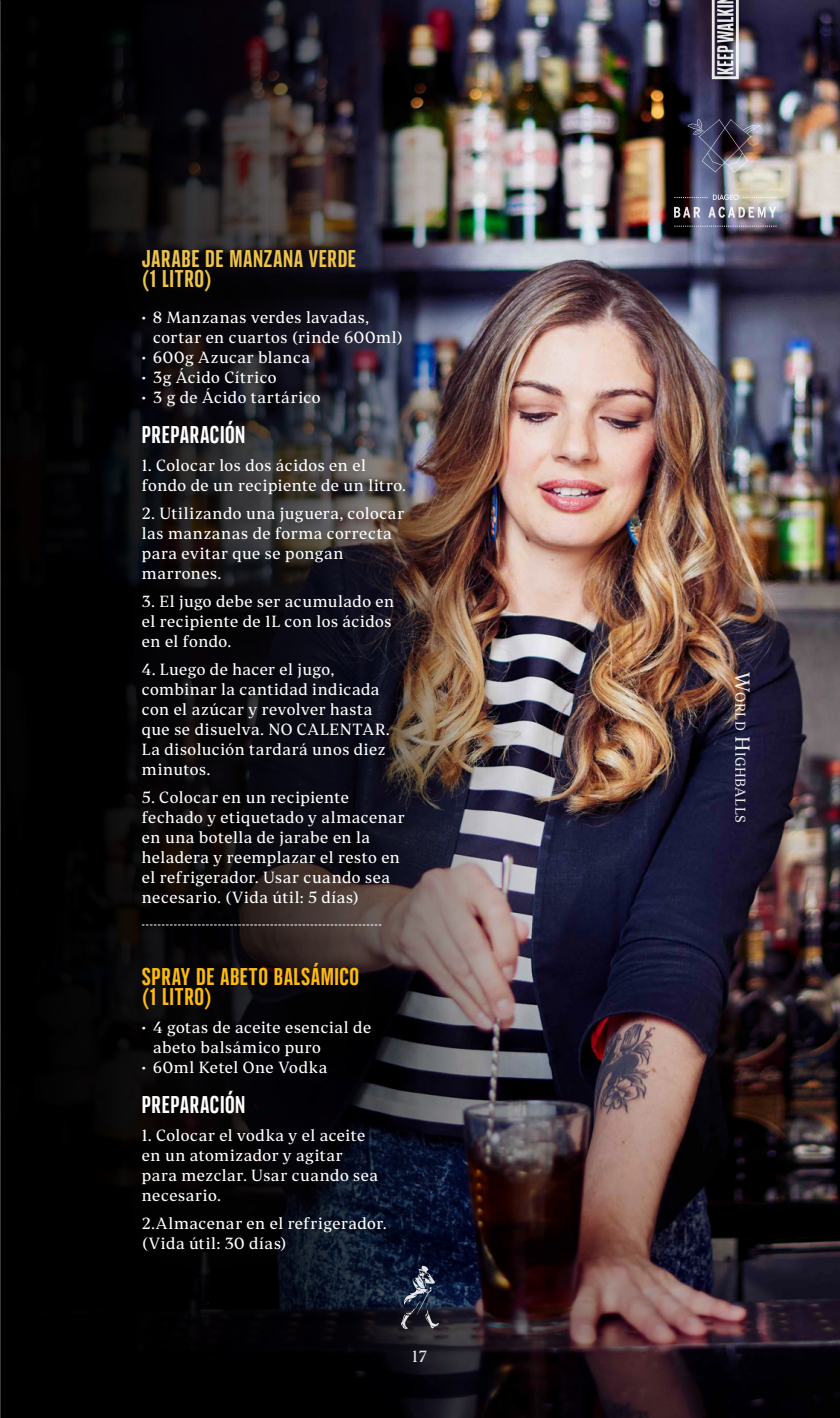
<style>
.page{position:relative;width:840px;height:1418px;background:#fff}
.page>*{position:absolute;margin:0;border:0;box-sizing:border-box;transform-origin:0 0}
.t1{font:24px "Johnnie Walker Headline";letter-spacing:.035em;color:#fcba12}
.t2{font:24px "Johnnie Walker Headline";letter-spacing:.025em;color:#edc44a}
.t3{font:24px "Johnnie Walker Headline";letter-spacing:.03em;color:#fff}
.t4{font:16px/20px "Johnnie Walker Serif";letter-spacing:.035em;color:#fff}
.t5{font:14px "Johnnie Walker Serif";letter-spacing:.05em;color:#fff}
.s1{font-size:20px}
</style>
<div class="page">
<img style="left:0;top:0;width:839px;height:1417px">
<div style="left:88px;top:193px;width:363px;height:1111px;background:#231f20;opacity:.75"></div>
<svg style="left:142px;top:924px;width:239px;height:1px"></svg>
<svg style="left:400px;top:1265px;width:38px;height:63px"></svg>
<img style="left:673px;top:0;width:103px;height:227px">
<p class="t2" style="left:142px;top:244px;width:21px">JARAB</p>
<p class="t2" style="left:191px;top:244px;width:63px">E DE MANZANA</p>
<p class="t2" style="left:308px;top:244px;width:49px">VERDE</p>
<p class="t2" style="left:142px;top:264px;width:72px">(1 LITRO)</p>
<p class="t4" style="left:153px;top:307px;width:251px;text-indent:-11px">• 8 Manzanas verdes lavadas, cortar en cuartos (rinde 600ml)</p>
<p class="t4" style="left:142px;top:347px;width:169px">• 600g Azucar blanca</p>
<p class="t4" style="left:142px;top:367px;width:136px">• 3g Ácido Cítrico</p>
<p class="t4" style="left:142px;top:387px;width:180px">• 3 g de Ácido tartárico</p>
<p class="t3" style="left:142px;top:420px;width:105px">PREPARACIÓN</p>
<p class="t4" style="left:142px;top:455px;width:265px">1. Colocar los dos ácidos en el fondo de un recipiente de un litro.</p>
<p class="t4" style="left:142px;top:503px;width:264px">2. Utilizando una juguera, colocar las manzanas de forma correcta para evitar que se pongan marrones.</p>
<p class="t4" style="left:142px;top:591px;width:254px">3. El jugo debe ser acumulado en el recipiente de 1L con los ácidos en el fondo.</p>
<p class="t4" style="left:142px;top:659px;width:249px">4. Luego de hacer el jugo, combinar la cantidad indicada con el azúcar y revolver hasta que se disuelva. NO CALENTAR.<br>La disolución tardará unos diez minutos.</p>
<p class="t4" style="left:142px;top:787px;width:264px">5. Colocar en un recipiente fechado y etiquetado y almacenar en una botella de jarabe en la heladera y reemplazar el resto en el refrigerador. Usar cuando sea necesario. (Vida útil: 5 días)</p>
<p class="t1" style="left:142px;top:962px;width:202px">SPRAY DE ABETO BALSÁMICO</p>
<p class="t1" style="left:142px;top:982px;width:72px">(1 LITRO)</p>
<p class="t4" style="left:153px;top:1017px;width:219px;text-indent:-11px">• 4 gotas de aceite esencial de abeto balsámico puro</p>
<p class="t4" style="left:142px;top:1057px;width:187px">• 60ml Ketel One Vodka</p>
<p class="t3" style="left:142px;top:1090px;width:105px">PREPARACIÓN</p>
<p class="t4" style="left:142px;top:1125px;width:237px">1. Colocar el vodka y el aceite en un atomizador y agitar para mezclar. Usar cuando sea necesario.</p>
<p class="t4" style="left:142px;top:1213px;width:246px">2.Almacenar en el refrigerador. (Vida útil: 30 días)</p>
<p class="t4" style="left:412px;top:1346px;width:16px">17</p>
<p class="t5" style="left:748px;top:672px;width:152px;rotate:90deg"><span class="s1">W</span>orld <span class="s1">H</span>ighballs</p>
</div>
